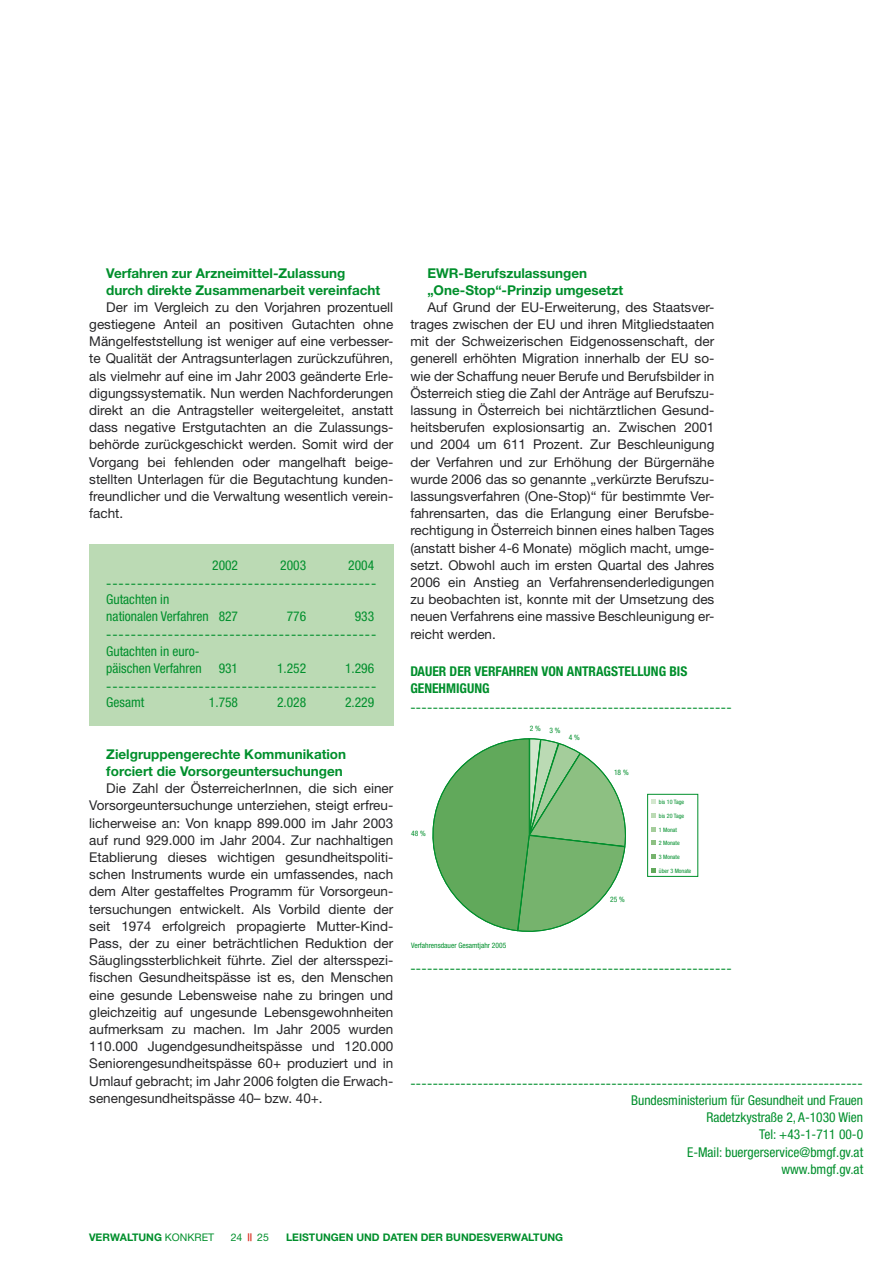
<style>
.page{position:relative;width:893px;height:1263px;background:#fff}
.page>*{position:absolute;margin:0;border:0;box-sizing:border-box;transform-origin:0 0}
.t1{font:13.5px/17.2px "Helvetica Neue";color:#262628;text-align:justify}
.t2{font:13.5px "Helvetica Neue";color:#008f2c}
.t3{font:condensed 13.5px/17.2px "Helvetica Neue";color:#008f2c}
.t4{font:700 13.5px/17.2px "Helvetica Neue";color:#008f2c}
.t5{font:700 condensed 13.5px/17.2px "Helvetica Neue";color:#008f2c}
.t6{font:700 10.5px "Helvetica Neue";color:#008f2c}
.t7{font:10.5px "Helvetica Neue";color:#008f2c}
.t8{font:condensed 7.5px "Helvetica Neue";color:#008f2c}
.t9{font:condensed 6px "Helvetica Neue";color:#008f2c}
.s1{font-weight:400}
.s2{color:#d83325}
</style>
<div class="page">
<div style="left:89px;top:544px;width:304px;height:181px;background:#bbdab4"></div>
<svg style="left:432px;top:738px;width:267px;height:193px"></svg>
<svg style="left:651px;top:799px;width:4px;height:5px"></svg>
<svg style="left:651px;top:813px;width:4px;height:5px"></svg>
<svg style="left:651px;top:827px;width:4px;height:5px"></svg>
<svg style="left:651px;top:840px;width:4px;height:5px"></svg>
<svg style="left:651px;top:854px;width:4px;height:5px"></svg>
<svg style="left:651px;top:868px;width:4px;height:5px"></svg>
<p class="t4" style="left:106px;top:264px;width:275px">Verfahren zur Arzneimittel-Zulassung durch direkte Zusammenarbeit vereinfacht</p>
<p class="t1" style="left:89px;top:298px;width:306px;text-indent:17px">Der im Vergleich zu den Vorjahren prozentuell gestiegene Anteil an positiven Gutachten ohne Mängelfeststellung ist weniger auf eine verbesser&shy;te Qualität der Antragsunterlagen zurückzuführen, als vielmehr auf eine im Jahr 2003 geänderte Erle&shy;digungssystematik. Nun werden Nachforderungen direkt an die Antragsteller weitergeleitet, anstatt dass negative Erstgutachten an die Zulassungs&shy;behörde zurückgeschickt werden. Somit wird der Vorgang bei fehlenden oder mangelhaft beige&shy;stellten Unterlagen für die Begutachtung kunden&shy;freundlicher und die Verwaltung wesentlich verein&shy;facht.</p>
<p class="t3" style="left:212px;top:556px;width:27px">2002</p>
<p class="t3" style="left:280px;top:556px;width:27px">2003</p>
<p class="t3" style="left:348px;top:556px;width:27px">2004</p>
<p class="t2" style="left:106px;top:575px;width:271px">--------------------------------------------</p>
<p class="t3" style="left:106px;top:591px;width:133px">Gutachten in<br>nationalen Verfahren 827</p>
<p class="t3" style="left:287px;top:608px;width:21px">776</p>
<p class="t3" style="left:355px;top:608px;width:21px">933</p>
<p class="t2" style="left:106px;top:626px;width:271px">--------------------------------------------</p>
<p class="t3" style="left:106px;top:642px;width:97px">Gutachten in euro&shy;päischen Verfahren</p>
<p class="t3" style="left:219px;top:659px;width:21px">931</p>
<p class="t3" style="left:277px;top:659px;width:31px">1.252</p>
<p class="t3" style="left:345px;top:659px;width:31px">1.296</p>
<p class="t2" style="left:106px;top:678px;width:271px">--------------------------------------------</p>
<p class="t3" style="left:106px;top:694px;width:39px">Gesamt</p>
<p class="t3" style="left:209px;top:694px;width:31px">1.758</p>
<p class="t3" style="left:277px;top:694px;width:31px">2.028</p>
<p class="t3" style="left:345px;top:694px;width:31px">2.229</p>
<p class="t4" style="left:106px;top:745px;width:241px">Zielgruppengerechte Kommunikation forciert die Vorsorgeuntersuchungen</p>
<p class="t1" style="left:89px;top:780px;width:306px;text-indent:17px">Die Zahl der ÖsterreicherInnen, die sich einer Vorsorgeuntersuchunge unterziehen, steigt erfreu&shy;licherweise an: Von knapp 899.000 im Jahr 2003 auf rund 929.000 im Jahr 2004. Zur nachhaltigen Etablierung dieses wichtigen gesundheitspoliti&shy;schen Instruments wurde ein umfassendes, nach dem Alter gestaffeltes Programm für Vorsorgeun&shy;tersuchungen entwickelt. Als Vorbild diente der seit 1974 erfolgreich propagierte Mutter-Kind-Pass, der zu einer beträchtlichen Reduktion der Säuglingssterblichkeit führte. Ziel der altersspezi&shy;fischen Gesundheitspässe ist es, den Menschen eine gesunde Lebensweise nahe zu bringen und gleichzeitig auf ungesunde Lebensgewohnheiten aufmerksam zu machen. Im Jahr 2005 wurden 110.000 Jugendgesundheitspässe und 120.000<br>Seniorengesundheitspässe 60+ produziert und in Umlauf gebracht; im Jahr 2006 folgten die Erwach&shy;senengesundheitspässe 40– bzw. 40+.</p>
<p class="t4" style="left:427px;top:264px;width:197px">EWR-Berufszulassungen „One-Stop“-Prinzip umgesetzt</p>
<p class="t1" style="left:410px;top:298px;width:306px;text-indent:17px">Auf Grund der EU-Erweiterung, des Staatsver&shy;trages zwischen der EU und ihren Mitgliedstaaten mit der Schweizerischen Eidgenossenschaft, der generell erhöhten Migration innerhalb der EU so&shy;wie der Schaffung neuer Berufe und Berufsbilder in Österreich stieg die Zahl der Anträge auf Berufszu&shy;lassung in Österreich bei nichtärztlichen Gesund&shy;heitsberufen explosionsartig an. Zwischen 2001 und 2004 um 611 Prozent. Zur Beschleunigung der Verfahren und zur Erhöhung der Bürgernähe wurde 2006 das so genannte „verkürzte Berufszu&shy;lassungsverfahren (One-Stop)“ für bestimmte Ver&shy;fahrensarten, das die Erlangung einer Berufsbe&shy;rechtigung in Österreich binnen eines halben Tages (anstatt bisher 4-6 Monate) möglich macht, umge&shy;setzt. Obwohl auch im ersten Quartal des Jahres 2006 ein Anstieg an Verfahrensenderledigungen zu beobachten ist, konnte mit der Umsetzung des neuen Verfahrens eine massive Beschleunigung er&shy;reicht werden.</p>
<p class="t5" style="left:410px;top:662px;width:279px">DAUER DER VERFAHREN VON ANTRAGSTELLUNG BIS<br>GENEHMIGUNG</p>
<p class="t2" style="left:410px;top:699px;width:323px">---------------------------------------------------------</p>
<p class="t8" style="left:411px;top:828px;width:16px">48 %</p>
<p class="t8" style="left:530px;top:725px;width:32px">2 % 3 %</p>
<p class="t8" style="left:569px;top:733px;width:13px">4 %</p>
<p class="t8" style="left:411px;top:941px;width:97px">Verfahrensdauer Gesamtjahr 2005</p>
<p class="t8" style="left:614px;top:768px;width:16px">18 %</p>
<p class="t8" style="left:610px;top:894px;width:16px">25 %</p>
<p class="t9" style="left:659px;top:798px;width:27px">bis 10 Tage</p>
<p class="t9" style="left:659px;top:812px;width:27px">bis 20 Tage</p>
<p class="t9" style="left:659px;top:826px;width:20px">1 Monat</p>
<p class="t9" style="left:659px;top:840px;width:22px">2 Monate</p>
<p class="t9" style="left:659px;top:853px;width:22px">3 Monate</p>
<p class="t9" style="left:659px;top:867px;width:34px">über 3 Monate</p>
<p class="t2" style="left:410px;top:960px;width:323px">---------------------------------------------------------</p>
<p class="t2" style="left:410px;top:1075px;width:454px">---------------------------------------------------------------------------------</p>
<p class="t3" style="left:631px;top:1091px;width:234px;text-align:right">Bundesministerium für Gesundheit und Frauen<br>Radetzkystraße 2, A-1030 Wien<br>Tel: +43-1-711 00-0<br>E-Mail: buergerservice@bmgf.gv.at www.bmgf.gv.at</p>
<p class="t6" style="left:89px;top:1231px;width:127px">VERWALTUNG <span class="s1">KONKRET</span></p>
<p class="t7" style="left:231px;top:1231px;width:40px">24 <span class="s2">||</span> 25</p>
<p class="t6" style="left:286px;top:1231px;width:279px">LEISTUNGEN UND DATEN DER BUNDESVERWALTUNG</p>
</div>
